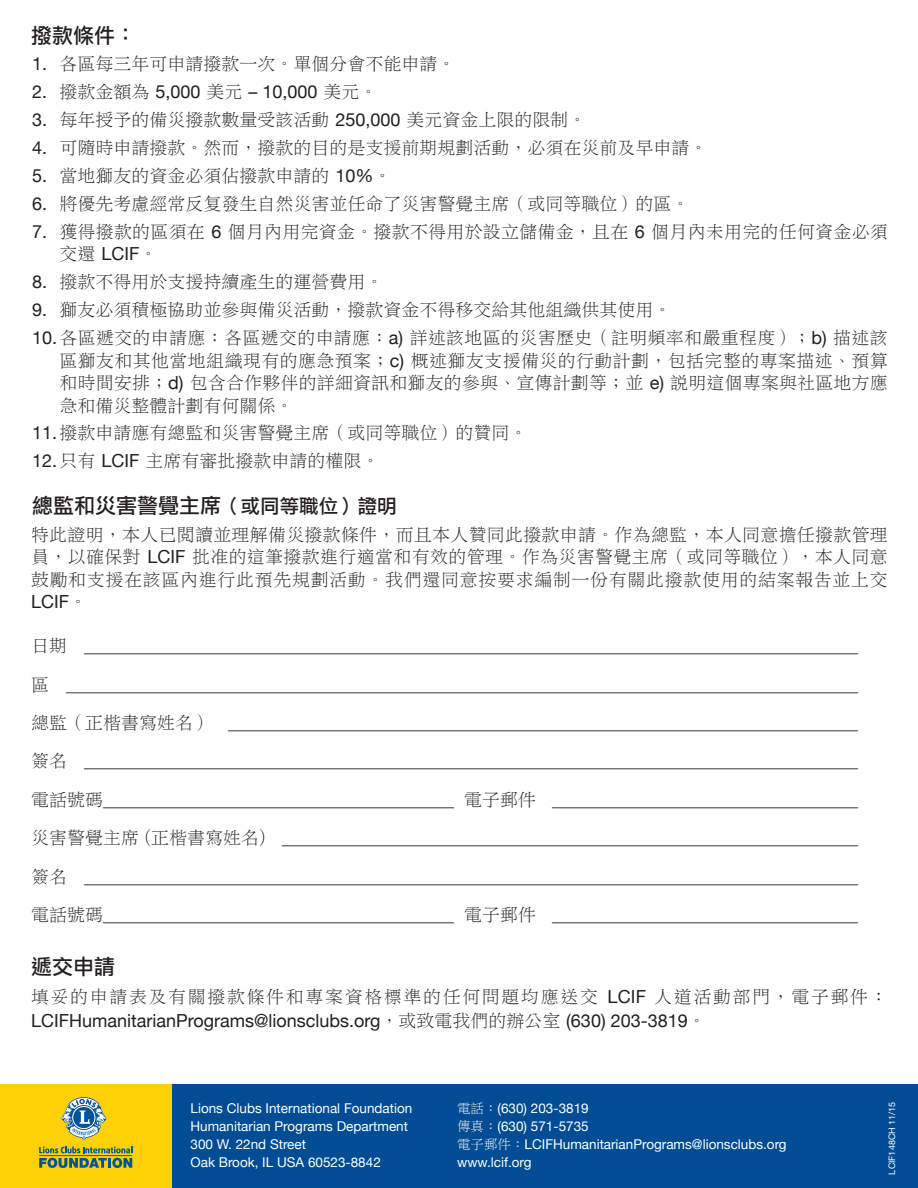
<style>
.page{position:relative;width:918px;height:1188px;background:#fff}
.page>*{position:absolute;margin:0;border:0;box-sizing:border-box;transform-origin:0 0}
.t1{font:21px "Li Hei Pro";color:#231f20}
.t2{font:18px/38.4px "Helvetica Neue";color:#231f20;text-align:justify}
.t3{font:18px/22.5px "Li Song Pro";color:#231f20}
.t4{font:18px "Li Song Pro";letter-spacing:.09em;color:#231f20}
.t5{font:13.5px/18px "Helvetica Neue";color:#fff}
.t6{font:9px "Helvetica Neue";color:#fff}
.s1{font-family:"Helvetica Neue"}
.s2{font-family:"Li Song Pro"}
.s3{font-size:19.5px}
</style>
<div class="page">
<div style="left:0;top:1085px;width:918px;height:103px;background:#fed006"></div>
<div style="left:172px;top:1085px;width:746px;height:103px;background:#014d95"></div>
<svg style="left:61px;top:1097px;width:45px;height:42px"></svg>
<svg style="left:39px;top:1146px;width:93px;height:22px"></svg>
<hr style="left:39px;top:1155px;width:93px;height:1px;background:#01529a">
<p class="t1" style="left:31px;top:24px;width:106px">撥款條件：</p>
<p class="t3" style="left:32px;top:53px;width:425px"><span class="s1">1.</span> 各區每三年可申請撥款一次。單個分會不能申請。</p>
<p class="t2" style="left:32px;top:72px;width:347px">2. <span class="s2">撥款金額為</span> 5,000 <span class="s2">美元</span> – 10,000 <span class="s2">美元。</span></p>
<p class="t3" style="left:32px;top:108px;width:556px"><span class="s1">3.</span> 每年授予的備災撥款數量受該活動 <span class="s1">250,000</span> 美元資金上限的限制。</p>
<p class="t3" style="left:32px;top:136px;width:677px"><span class="s1">4.</span> 可隨時申請撥款。然而，撥款的目的是支援前期規劃活動，必須在災前及早申請。</p>
<p class="t3" style="left:32px;top:164px;width:361px"><span class="s1">5.</span> 當地獅友的資金必須佔撥款申請的 <span class="s1">10%</span>。</p>
<p class="t3" style="left:32px;top:192px;width:659px"><span class="s1">6.</span> 將優先考慮經常反复發生自然災害並任命了災害警覺主席（或同等職位）的區。</p>
<p class="t3" style="left:32px;top:220px;width:857px"><span class="s1">7.</span> 獲得撥款的區須在 <span class="s1">6</span> 個月內用完資金。撥款不得用於設立儲備金，且在 <span class="s1">6</span> 個月內未用完的任何資金必須</p>
<p class="t2" style="left:59px;top:234px;width:99px"><span class="s2">交還</span> LCIF<span class="s2">。</span></p>
<p class="t3" style="left:32px;top:270px;width:353px"><span class="s1">8.</span> 撥款不得用於支援持續產生的運營費用。</p>
<p class="t3" style="left:32px;top:296px;width:857px;line-height:27.9px"><span class="s1">9.</span> 獅友必須積極協助並參與備災活動，撥款資金不得移交給其他組織供其使用。<br><span class="s1">10.</span>各區遞交的申請應：各區遞交的申請應：<span class="s1">a)</span> 詳述該地區的災害歷史（註明頻率和嚴重程度）；<span class="s1">b)</span> 描述該</p>
<p class="t3" style="left:59px;top:349px;width:830px;text-align:justify">區獅友和其他當地組織現有的應急預案；<span class="s1">c)</span> 概述獅友支援備災的行動計劃，包括完整的專案描述、預算和時間安排；<span class="s1">d)</span> 包含合作夥伴的詳細資訊和獅友的參與、宣傳計劃等；並 <span class="s1">e)</span> 說明這個專案與社區地方應急和備災整體計劃有何關係。</p>
<p class="t3" style="left:32px;top:419px;width:497px;line-height:27.9px"><span class="s1">11.</span>撥款申請應有總監和災害警覺主席（或同等職位）的贊同。<br><span class="s1">12.</span>只有 <span class="s1">LCIF</span> 主席有審批撥款申請的權限。</p>
<p class="t1" style="left:32px;top:495px;width:366px">總監和災害警覺主席<span class="s3">（或同等職位）證明</span></p>
<p class="t3" style="left:31px;top:523px;width:858px;text-align:justify">特此證明，本人已閱讀並理解備災撥款條件，而且本人贊同此撥款申請。作為總監，本人同意擔任撥款管理員，以確保對 <span class="s1">LCIF</span> 批准的這筆撥款進行適當和有效的管理。作為災害警覺主席（或同等職位），本人同意鼓勵和支援在該區內進行此預先規劃活動。我們還同意按要求編制一份有關此撥款使用的結案報告並上交</p>
<p class="t2" style="left:31px;top:582px;width:57px">LCIF<span class="s2">。</span></p>
<p class="t2" style="left:31px;top:626px;width:829px"><span class="s2">日期</span> ______________________________________________________________________________________<span class="s2">區</span> ________________________________________________________________________________________<span class="s2">總監（正楷書寫姓名）</span> ______________________________________________________________________<span class="s2">簽名</span> ______________________________________________________________________________________<span class="s2">電話號碼</span>_______________________________________ <span class="s2">電子郵件</span> __________________________________<span class="s2">災害警覺主席 (正楷書寫姓名)</span> ________________________________________________________________<span class="s2">簽名</span> ______________________________________________________________________________________<span class="s2">電話號碼</span>_______________________________________ <span class="s2">電子郵件</span> __________________________________</p>
<p class="t1" style="left:31px;top:956px;width:85px">遞交申請</p>
<p class="t4" style="left:31px;top:988px;width:858px">填妥的申請表及有關撥款條件和專案資格標準的任何問題均應送交 <span class="s1">LCIF</span> 人道活動部門，電子郵件：</p>
<p class="t2" style="left:31px;top:1002px;width:676px">LCIFHumanitarianPrograms@lionsclubs.org<span class="s2">，或致電我們的辦公室</span> (630) 203-3819<span class="s2">。</span></p>
<p class="t5" style="left:191px;top:1099px;width:223px">Lions Clubs International Foundation<br>Humanitarian Programs Department<br>300 W. 22nd Street<br>Oak Brook, IL USA 60523-8842</p>
<p class="t5" style="left:457px;top:1099px;width:331px"><span class="s2">電話：</span>(630) 203-3819<br><span class="s2">傳真：</span>(630) 571-5735<br><span class="s2">電子郵件：</span>LCIFHumanitarianPrograms@lionsclubs.org www.lcif.org</p>
<p class="t6" style="left:887px;top:1175px;width:74px;rotate:-90deg">LCIF148CH 11/15</p>
</div>
